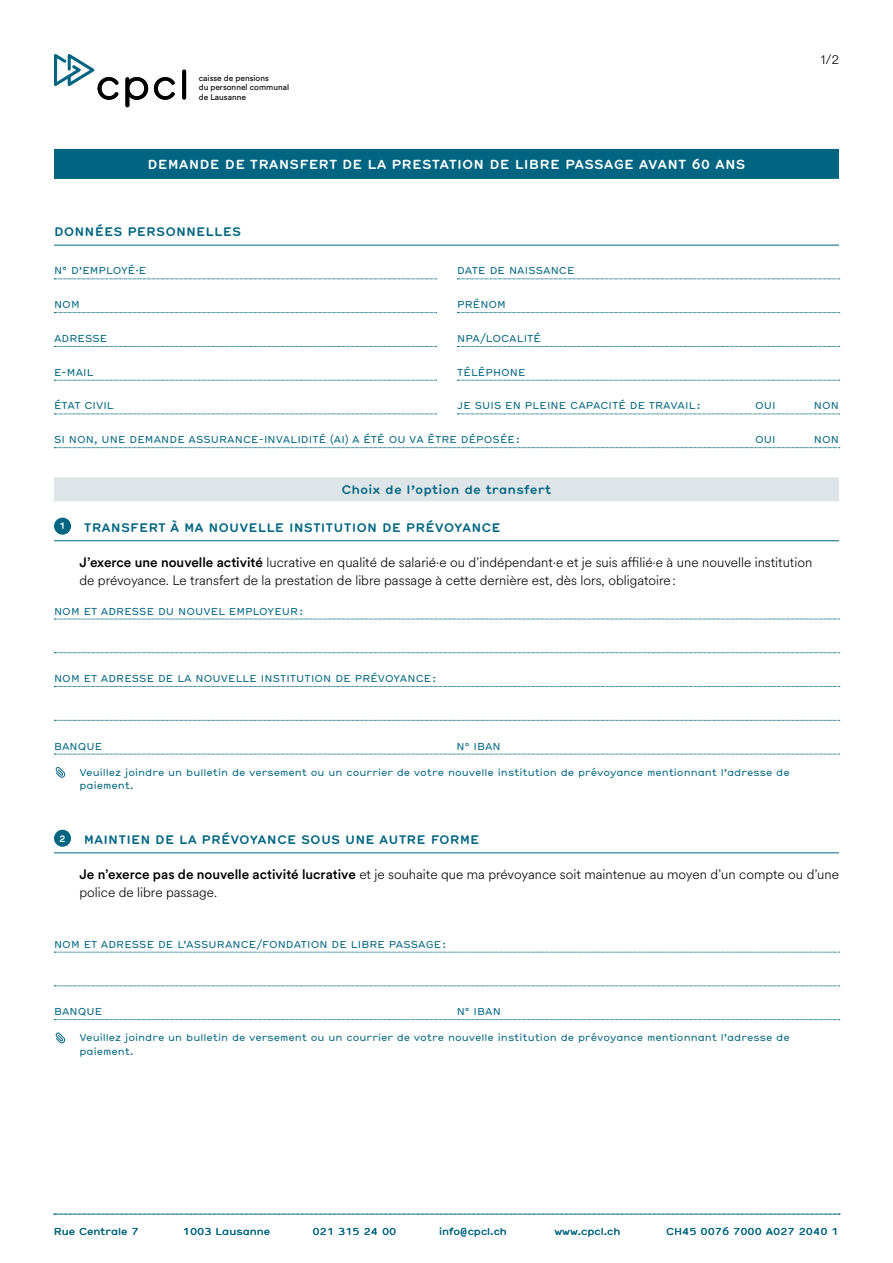
<style>
.page{position:relative;width:893px;height:1263px;background:#fff}
.page>*{position:absolute;margin:0;border:0;box-sizing:border-box;transform-origin:0 0}
.t1{font:300 13.5px/18px "Circular XX";color:#000}
.t2{font:700 12.75px "Hermes";letter-spacing:.01em;color:#fff}
.t3{font:700 12px "Hermes";letter-spacing:.01em;color:#006580}
.t4{font:9.75px/13.5px "Hermes";color:#006580}
.t5{font:700 9px "Hermes";color:#fff}
.t6{font:8.4px/9.1px "Circular XX";color:#000}
.s1{font-weight:500}
</style>
<div class="page">
<svg style="left:54px;top:1214px;width:786px;height:1px"></svg>
<svg style="left:125px;top:77px;width:23px;height:30px"></svg>
<svg style="left:154px;top:77px;width:21px;height:23px"></svg>
<svg style="left:182px;top:70px;width:4px;height:30px"></svg>
<svg style="left:54px;top:54px;width:64px;height:46px"></svg>
<div style="left:54px;top:149px;width:785px;height:30px;background:#006580"></div>
<hr style="left:54px;top:245px;width:785px;height:1px;background:#006580">
<svg style="left:54px;top:279px;width:383px;height:1px"></svg>
<svg style="left:54px;top:312px;width:383px;height:1px"></svg>
<svg style="left:54px;top:346px;width:383px;height:1px"></svg>
<svg style="left:54px;top:380px;width:383px;height:1px"></svg>
<svg style="left:54px;top:414px;width:383px;height:1px"></svg>
<svg style="left:457px;top:279px;width:383px;height:1px"></svg>
<svg style="left:457px;top:312px;width:383px;height:1px"></svg>
<svg style="left:457px;top:346px;width:383px;height:1px"></svg>
<svg style="left:457px;top:380px;width:383px;height:1px"></svg>
<svg style="left:457px;top:414px;width:383px;height:1px"></svg>
<svg style="left:54px;top:447px;width:786px;height:1px"></svg>
<div style="left:54px;top:477px;width:785px;height:24px;background:#dde5e8"></div>
<hr style="left:54px;top:540px;width:785px;height:1px;background:#006580">
<svg style="left:54px;top:619px;width:786px;height:1px"></svg>
<svg style="left:54px;top:652px;width:786px;height:1px"></svg>
<svg style="left:54px;top:686px;width:786px;height:1px"></svg>
<svg style="left:54px;top:720px;width:786px;height:1px"></svg>
<svg style="left:54px;top:754px;width:786px;height:1px"></svg>
<hr style="left:54px;top:852px;width:785px;height:1px;background:#006580">
<svg style="left:54px;top:952px;width:786px;height:1px"></svg>
<svg style="left:54px;top:986px;width:786px;height:1px"></svg>
<svg style="left:54px;top:1019px;width:786px;height:1px"></svg>
<div style="left:54px;top:518px;width:17px;height:17px;background:#006580;border-radius:50%"></div>
<svg style="left:55px;top:767px;width:11px;height:11px"></svg>
<div style="left:54px;top:830px;width:17px;height:17px;background:#006580;border-radius:50%"></div>
<svg style="left:55px;top:1032px;width:11px;height:12px"></svg>
<p class="t6" style="left:199px;top:73px;width:92px">caisse de pensions<br>du personnel communal de Lausanne</p>
<h2 class="t2" style="left:147px;top:155px;width:599px">DEMANDE DE TRANSFERT DE LA PRESTATION DE LIBRE PASSAGE AVANT 60 ANS</h2>
<h1 class="t1" style="left:821px;top:50px;width:20px">1/2</h1>
<p class="t3" style="left:54px;top:223px;width:189px">DONNÉES PERSONNELLES</p>
<p class="t4" style="left:54px;top:264px;width:94px">N° D’EMPLOYÉ·E</p>
<p class="t4" style="left:54px;top:297px;width:27px">NOM</p>
<p class="t4" style="left:54px;top:331px;width:55px">ADRESSE</p>
<p class="t4" style="left:54px;top:365px;width:41px">E‑MAIL</p>
<p class="t4" style="left:54px;top:399px;width:61px">ÉTAT CIVIL</p>
<p class="t4" style="left:457px;top:264px;width:119px">DATE DE NAISSANCE</p>
<p class="t4" style="left:457px;top:297px;width:50px">PRÉNOM</p>
<p class="t4" style="left:457px;top:331px;width:85px">NPA/LOCALITÉ</p>
<p class="t4" style="left:457px;top:365px;width:70px">TÉLÉPHONE</p>
<p class="t4" style="left:457px;top:399px;width:245px">JE SUIS EN PLEINE CAPACITÉ DE TRAVAIL :</p>
<p class="t4" style="left:755px;top:399px;width:22px">OUI</p>
<p class="t4" style="left:814px;top:399px;width:27px">NON</p>
<p class="t4" style="left:54px;top:432px;width:467px">SI NON, UNE DEMANDE ASSURANCE‑INVALIDITÉ (AI) A ÉTÉ OU VA ÊTRE DÉPOSÉE :</p>
<p class="t4" style="left:755px;top:432px;width:22px">OUI</p>
<p class="t4" style="left:814px;top:432px;width:27px">NON</p>
<p class="t3" style="left:342px;top:481px;width:211px">Choix de l’option de transfert</p>
<p class="t5" style="left:59px;top:519px;width:8px">1</p>
<p class="t3" style="left:84px;top:519px;width:418px">TRANSFERT À MA NOUVELLE INSTITUTION DE PRÉVOYANCE</p>
<p class="t1" style="left:80px;top:553px;width:734px"><span class="s1">J’exerce une nouvelle activité</span> lucrative en qualité de salarié·e ou d’indépendant·e et je suis affilié·e à une nouvelle institution de prévoyance. Le transfert de la prestation de libre passage à cette dernière est, dès lors, obligatoire:</p>
<p class="t4" style="left:54px;top:604px;width:251px">NOM ET ADRESSE DU NOUVEL EMPLOYEUR :</p>
<p class="t4" style="left:54px;top:671px;width:384px">NOM ET ADRESSE DE LA NOUVELLE INSTITUTION DE PRÉVOYANCE :</p>
<p class="t4" style="left:54px;top:739px;width:50px">BANQUE</p>
<p class="t4" style="left:457px;top:739px;width:46px">N° IBAN</p>
<p class="t4" style="left:80px;top:765px;width:712px">Veuillez joindre un bulletin de versement ou un courrier de votre nouvelle institution de prévoyance mentionnant l’adresse de paiement.</p>
<p class="t5" style="left:59px;top:831px;width:8px">2</p>
<p class="t3" style="left:84px;top:831px;width:397px">MAINTIEN DE LA PRÉVOYANCE SOUS UNE AUTRE FORME</p>
<h1 class="t1" style="left:80px;top:865px;width:761px"><span class="s1">Je n’exerce pas de nouvelle activité lucrative</span> et je souhaite que ma prévoyance soit maintenue au moyen d’un compte ou d’une police de libre passage.</h1>
<p class="t4" style="left:54px;top:937px;width:394px">NOM ET ADRESSE DE L’ASSURANCE/FONDATION DE LIBRE PASSAGE :</p>
<p class="t4" style="left:54px;top:1004px;width:50px">BANQUE</p>
<p class="t4" style="left:457px;top:1004px;width:46px">N° IBAN</p>
<p class="t4" style="left:80px;top:1030px;width:712px">Veuillez joindre un bulletin de versement ou un courrier de votre nouvelle institution de prévoyance mentionnant l’adresse de paiement.</p>
<p class="t4" style="left:54px;top:1224px;width:86px">Rue Centrale 7</p>
<p class="t4" style="left:183px;top:1224px;width:89px">1003 Lausanne</p>
<p class="t4" style="left:313px;top:1224px;width:85px">021 315 24 00</p>
<p class="t4" style="left:439px;top:1224px;width:70px">info@cpcl.ch</p>
<p class="t4" style="left:554px;top:1224px;width:68px">www.cpcl.ch</p>
<p class="t4" style="left:666px;top:1224px;width:174px">CH45 0076 7000 A027 2040 1</p>
</div>
